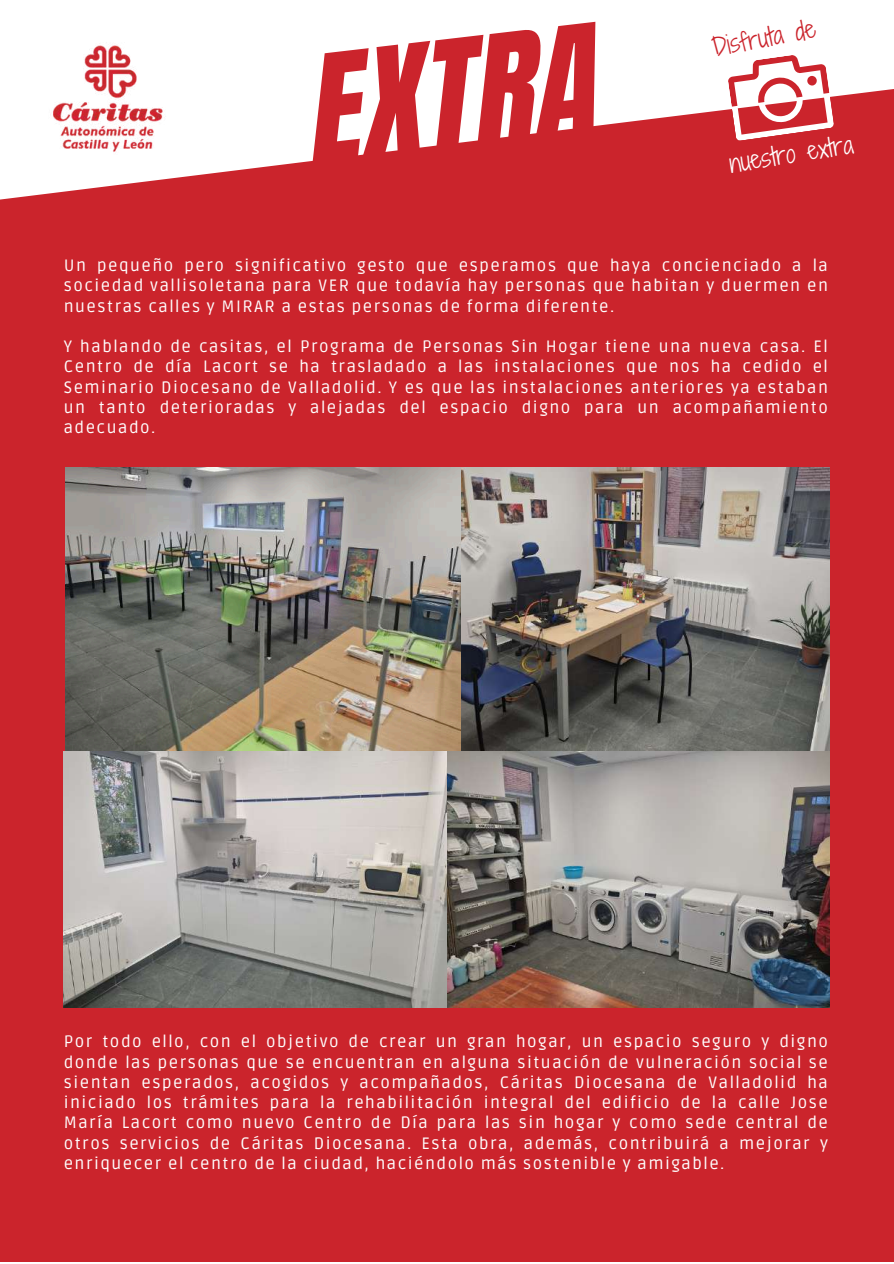
<style>
.page{position:relative;width:894px;height:1264px;background:#fff}
.page>*{position:absolute;margin:0;border:0;box-sizing:border-box;transform-origin:0 0}
.t1{font:128.4px "CA Generated";color:#cb242c}
.t2{font:24.15px "Shadows Into Light Two";color:#fff}
.t3{font:24.15px "Shadows Into Light Two";color:#cb242c}
.t4{font:16.5px/20.2px "Ruda";letter-spacing:.09em;color:#fff;text-align:justify}
</style>
<div class="page">
<div style="left:0;top:0;width:893px;height:1263px;background:#cb242c"></div>
<hr style="left:0;top:1262px;width:893px;height:1px;background:#fff">
<svg style="left:0;top:0;width:893px;height:200px;fill:#fff"></svg>
<img style="left:36px;top:32px;width:144px;height:131px">
<svg style="left:725px;top:51px;width:109px;height:90px"></svg>
<img style="left:66px;top:467px;width:763px;height:283px">
<img style="left:64px;top:751px;width:765px;height:256px">
<h1 class="t1" style="left:302px;top:21px;width:291px;rotate:-7deg">EXTRA</h1>
<h2 class="t3" style="left:709px;top:30px;width:106px;rotate:-11deg">Disfruta de</h2>
<h2 class="t2" style="left:726px;top:146px;width:126px;rotate:-9deg">nuestro extra</h2>
<p class="t4" style="left:64px;top:256px;width:765px">Un pequeño pero significativo gesto que esperamos que haya concienciado a la sociedad vallisoletana para VER que todavía hay personas que habitan y duermen en nuestras calles y MIRAR a estas personas de forma diferente.</p>
<p class="t4" style="left:64px;top:337px;width:765px">Y hablando de casitas, el Programa de Personas Sin Hogar tiene una nueva casa. El Centro de día Lacort se ha trasladado a las instalaciones que nos ha cedido el Seminario Diocesano de Valladolid. Y es que las instalaciones anteriores ya estaban un tanto deterioradas y alejadas del espacio digno para un acompañamiento adecuado.</p>
<p class="t4" style="left:64px;top:1031px;width:765px">Por todo ello, con el objetivo de crear un gran hogar, un espacio seguro y digno donde las personas que se encuentran en alguna situación de vulneración social se sientan esperados, acogidos y acompañados, Cáritas Diocesana de Valladolid ha iniciado los trámites para la rehabilitación integral del edificio de la calle Jose María Lacort como nuevo Centro de Día para las sin hogar y como sede central de otros servicios de Cáritas Diocesana. Esta obra, además, contribuirá a mejorar y enriquecer el centro de la ciudad, haciéndolo más sostenible y amigable.</p>
</div>
